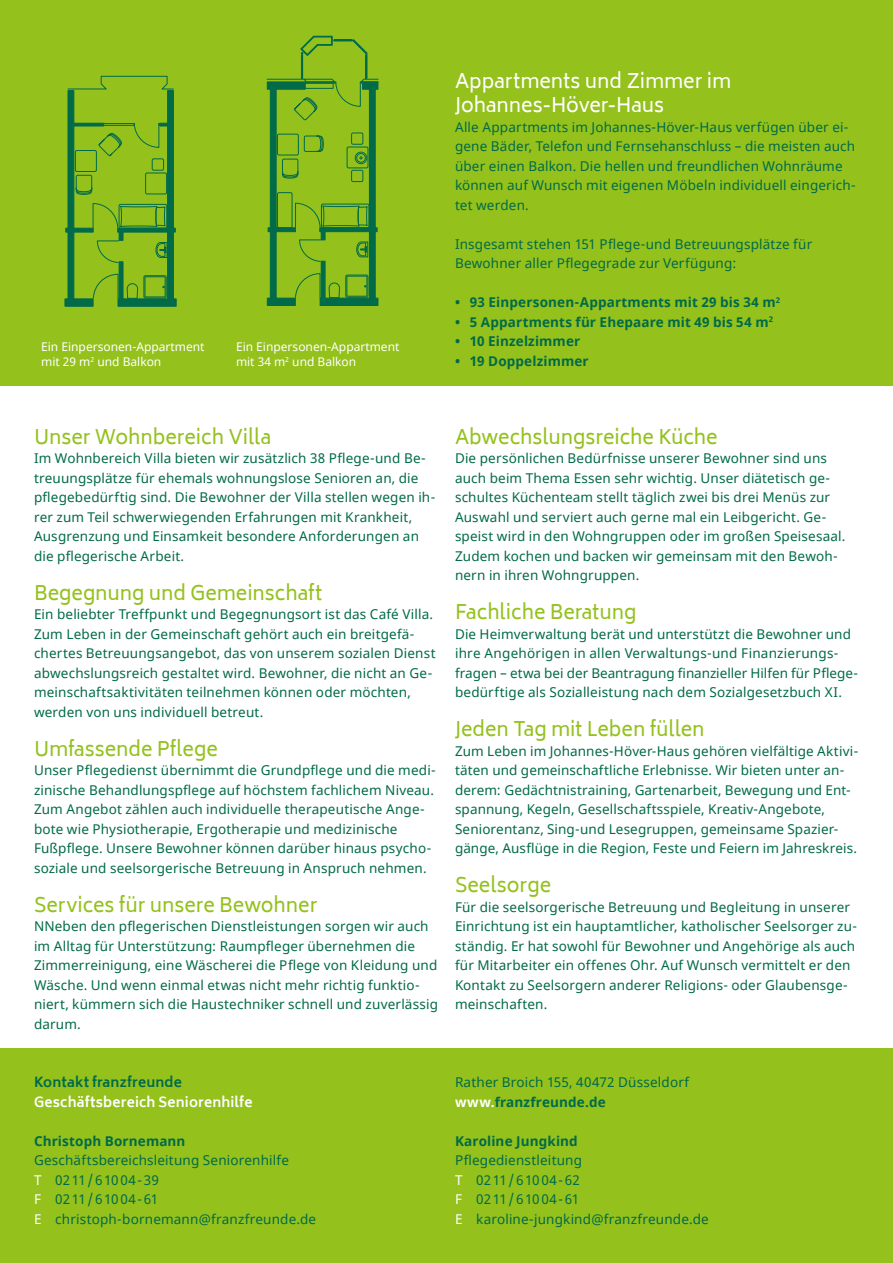
<style>
.page{position:relative;width:893px;height:1263px;background:#fff}
.page>*{position:absolute;margin:0;border:0;box-sizing:border-box;transform-origin:0 0}
.zwhead{font:19.5px "Biryani";letter-spacing:-.005em;color:#94c11c}
.zwhead-2{font:19.5px/24px "Biryani";letter-spacing:-.005em;color:#fff}
.COPY_SEN{font:19.5px "Biryani";letter-spacing:-.005em;color:#94c11c}
.COPY_SEN-2{font:13.5px/19.5px "Noto Sans";letter-spacing:.01em;color:#006a49}
.COPY_SEN-3{font:700 13.5px "Noto Sans";letter-spacing:.01em;color:#006a49}
.COPY_SEN-4{font:700 13.5px "Biryani";letter-spacing:.01em;color:#fff}
.teaser{font:700 13.5px "Biryani";letter-spacing:.01em;color:#006a49}
.BU{font:12px/14.9px "Noto Sans";color:#fff}
.s1{font-weight:700}
.s2{color:#fff}
</style>
<div class="page">
<div style="left:0;top:0;width:893px;height:385px;background:#94c11c"></div>
<div style="left:0;top:1048px;width:893px;height:215px;background:#94c11c"></div>
<svg style="left:267px;top:36px;width:112px;height:270px"></svg>
<div style="left:323px;top:206px;width:36px;height:20px;border:1px solid #006a49"></div>
<svg style="left:64px;top:76px;width:113px;height:231px"></svg>
<p class="BU" style="left:41px;top:339px;width:165px">Ein Einpersonen-Appartment mit 29 m<sup>2</sup> und Balkon</p>
<p class="BU" style="left:236px;top:339px;width:165px">Ein Einpersonen-Appartment mit 34 m<sup>2</sup> und Balkon</p>
<p class="zwhead-2" style="left:455px;top:69px;width:278px">Appartments und Zimmer im<br>Johannes-Höver-Haus</p>
<p class="COPY_SEN-2" style="left:455px;top:117px;width:402px">Alle Appartments im Johannes-Höver-Haus verfügen über ei&shy;gene Bäder, Telefon und Fernsehanschluss – die meisten auch über einen Balkon. Die hellen und freundlichen Wohnräume können auf Wunsch mit eigenen Möbeln individuell eingerich&shy;tet werden.</p>
<p class="COPY_SEN-2" style="left:455px;top:234px;width:359px">Insgesamt stehen 151 Pflege-und Betreuungsplätze für<br>Bewohner aller Pflegegrade zur Verfügung:</p>
<p class="COPY_SEN-3" style="left:455px;top:293px;width:327px">• 93 Einpersonen-Appartments mit 29 bis 34 m<sup>2</sup></p>
<p class="COPY_SEN-3" style="left:455px;top:312px;width:320px">• 5 Appartments für Ehepaare mit 49 bis 54 m<sup>2</sup></p>
<p class="COPY_SEN-3" style="left:455px;top:332px;width:127px">• 10 Einzelzimmer</p>
<p class="COPY_SEN-3" style="left:455px;top:351px;width:135px">• 19 Doppelzimmer</p>
<p class="zwhead" style="left:34px;top:425px;width:239px">Unser Wohnbereich Villa</p>
<p class="COPY_SEN-2" style="left:34px;top:449px;width:403px">Im Wohnbereich Villa bieten wir zusätzlich 38 Pflege-und Be&shy;treuungsplätze für ehemals wohnungslose Senioren an, die pflegebedürftig sind. Die Bewohner der Villa stellen wegen ih&shy;rer zum Teil schwerwiegenden Erfahrungen mit Krankheit, Ausgrenzung und Einsamkeit besondere Anforderungen an die pflegerische Arbeit.</p>
<p class="zwhead" style="left:34px;top:581px;width:290px">Begegnung und Gemeinschaft</p>
<p class="COPY_SEN-2" style="left:34px;top:605px;width:403px">Ein beliebter Treffpunkt und Begegnungsort ist das Café Villa.<br>Zum Leben in der Gemeinschaft gehört auch ein breitgefä&shy;chertes Betreuungsangebot, das von unserem sozialen Dienst abwechslungsreich gestaltet wird. Bewohner, die nicht an Ge&shy;meinschaftsaktivitäten teilnehmen können oder möchten, werden von uns individuell betreut.</p>
<p class="zwhead" style="left:34px;top:737px;width:185px">Umfassende Pflege</p>
<p class="COPY_SEN-2" style="left:34px;top:761px;width:403px">Unser Pflegedienst übernimmt die Grundpflege und die medi&shy;zinische Behandlungspflege auf höchstem fachlichem Niveau.<br>Zum Angebot zählen auch individuelle therapeutische Ange&shy;bote wie Physiotherapie, Ergotherapie und medizinische Fußpflege. Unsere Bewohner können darüber hinaus psycho&shy;soziale und seelsorgerische Betreuung in Anspruch nehmen.</p>
<p class="zwhead" style="left:34px;top:893px;width:285px">Services für unsere Bewohner</p>
<p class="COPY_SEN-2" style="left:34px;top:917px;width:405px">NNeben den pflegerischen Dienstleistungen sorgen wir auch im Alltag für Unterstützung: Raumpfleger übernehmen die Zimmerreinigung, eine Wäscherei die Pflege von Kleidung und Wäsche. Und wenn einmal etwas nicht mehr richtig funktio&shy;niert, kümmern sich die Haustechniker schnell und zuverlässig darum.</p>
<p class="COPY_SEN" style="left:455px;top:425px;width:264px">Abwechslungsreiche Küche</p>
<p class="COPY_SEN-2" style="left:455px;top:449px;width:392px">Die persönlichen Bedürfnisse unserer Bewohner sind uns auch beim Thema Essen sehr wichtig. Unser diätetisch ge&shy;schultes Küchenteam stellt täglich zwei bis drei Menüs zur Auswahl und serviert auch gerne mal ein Leibgericht. Ge&shy;speist wird in den Wohngruppen oder im großen Speisesaal.<br>Zudem kochen und backen wir gemeinsam mit den Bewoh&shy;nern in ihren Wohngruppen.</p>
<p class="zwhead" style="left:455px;top:601px;width:183px">Fachliche Beratung</p>
<p class="COPY_SEN-2" style="left:455px;top:624px;width:403px">Die Heimverwaltung berät und unterstützt die Bewohner und ihre Angehörigen in allen Verwaltungs-und Finanzierungs&shy;fragen – etwa bei der Beantragung finanzieller Hilfen für Pflege&shy;bedürftige als Sozialleistung nach dem Sozialgesetzbuch XI.</p>
<p class="zwhead" style="left:455px;top:718px;width:251px">Jeden Tag mit Leben füllen</p>
<p class="COPY_SEN-2" style="left:455px;top:741px;width:405px">Zum Leben im Johannes-Höver-Haus gehören vielfältige Aktivi&shy;täten und gemeinschaftliche Erlebnisse. Wir bieten unter an&shy;derem: Gedächtnistraining, Gartenarbeit, Bewegung und Ent&shy;spannung, Kegeln, Gesellschaftsspiele, Kreativ-Angebote, Seniorentanz, Sing-und Lesegruppen, gemeinsame Spazier&shy;gänge, Ausflüge in die Region, Feste und Feiern im Jahreskreis.</p>
<p class="zwhead" style="left:455px;top:874px;width:98px">Seelsorge</p>
<p class="COPY_SEN-2" style="left:455px;top:897px;width:403px">Für die seelsorgerische Betreuung und Begleitung in unserer Einrichtung ist ein hauptamtlicher, katholischer Seelsorger zu&shy;ständig. Er hat sowohl für Bewohner und Angehörige als auch für Mitarbeiter ein offenes Ohr. Auf Wunsch vermittelt er den Kontakt zu Seelsorgern anderer Religions- oder Glaubensge&shy;meinschaften.</p>
<p class="teaser" style="left:34px;top:1074px;width:149px">Kontakt franzfreunde</p>
<p class="COPY_SEN-4" style="left:34px;top:1094px;width:220px">Geschäftsbereich Seniorenhilfe</p>
<p class="COPY_SEN-2" style="left:34px;top:1131px;width:256px"><span class="s1">Christoph Bornemann<br></span>Geschäftsbereichsleitung Seniorenhilfe</p>
<p class="COPY_SEN-2" style="left:34px;top:1170px;width:284px"><span class="s2">T</span> 0211/61004-39<br><span class="s2">F</span> 0211/61004-61<br><span class="s2">E</span> christoph-bornemann@franzfreunde.de</p>
<p class="COPY_SEN-2" style="left:455px;top:1073px;width:236px">Rather Broich 155, 40472 Düsseldorf</p>
<p class="COPY_SEN-3" style="left:455px;top:1092px;width:152px"><span class="s2">www.</span>franzfreunde.de</p>
<p class="COPY_SEN-2" style="left:455px;top:1131px;width:129px"><span class="s1">Karoline Jungkind<br></span>Pflegedienstleitung</p>
<p class="COPY_SEN-2" style="left:455px;top:1170px;width:255px"><span class="s2">T</span> 0211/61004-62<br><span class="s2">F</span> 0211/61004-61<br><span class="s2">E</span> karoline-jungkind@franzfreunde.de</p>
</div>
